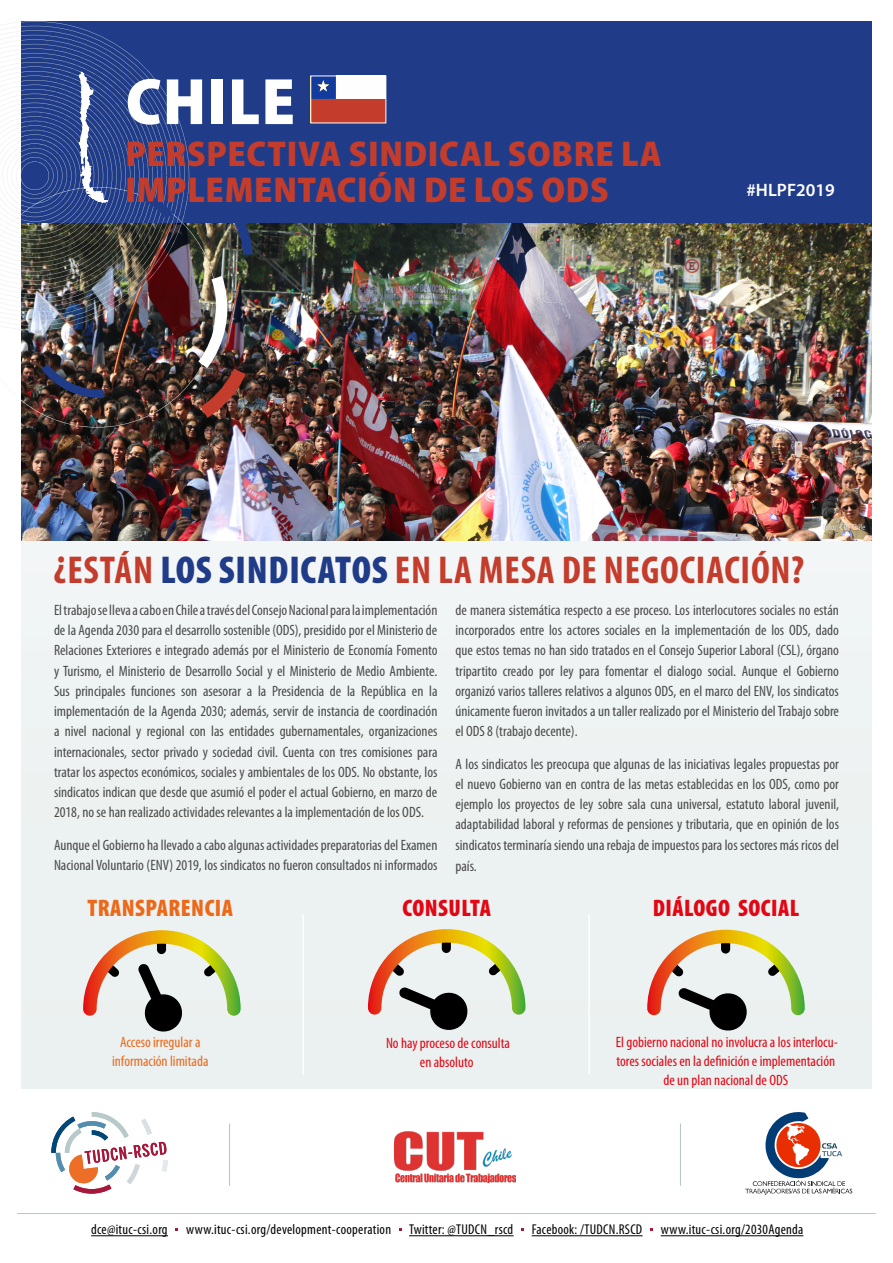
<style>
.page{position:relative;width:893px;height:1263px;background:#fff}
.page>*{position:absolute;margin:0;border:0;box-sizing:border-box;transform-origin:0 0}
.t1{font:900 semi-condensed 66.15px "Myriad Pro";letter-spacing:.015em;color:#fff}
.t2{font:700 condensed 39px "Myriad Pro";letter-spacing:.02em;color:#c43c2b}
.t3{font:900 semi-condensed 36px/36px "Myriad Pro";letter-spacing:.02em;color:#c43c2b}
.t4{font:900 condensed 24px "Myriad Pro";letter-spacing:.02em;color:#e30613}
.t5{font:900 condensed 24px "Myriad Pro";letter-spacing:.02em;color:#ec691a}
.t6{font:600 18px "Myriad Pro";color:#fff}
.t7{font:condensed 15px/20.2px "Myriad Pro";color:#4a4a49;text-align:justify}
.t8{font:condensed 15px/18.8px "Myriad Pro";color:#e30613;text-align:center}
.t9{font:condensed 15px/18.8px "Myriad Pro";color:#ec691a;text-align:center}
.t10{font:condensed 14.25px "Myriad Pro";letter-spacing:.02em;color:#000}
.t11{font:condensed 9px "Myriad Pro";letter-spacing:-.01em;color:#e0e0df}
.s1{font-weight:900;color:#203c89}
</style>
<div class="page">
<hr style="left:91px;top:1235px;width:77px;height:1px;background:#000">
<hr style="left:409px;top:1235px;width:105px;height:1px;background:#000">
<hr style="left:532px;top:1235px;width:111px;height:1px;background:#000">
<hr style="left:661px;top:1235px;width:142px;height:1px;background:#000">
<div style="left:21px;top:516px;width:851px;height:573px;background:#edf2f2"></div>
<img style="left:22px;top:223px;width:850px;height:317px">
<div style="left:21px;top:21px;width:851px;height:202px;background:#203c89"></div>
<hr style="left:680px;top:1124px;width:1px;height:62px;background:#b5cac7">
<hr style="left:229px;top:1124px;width:1px;height:62px;background:#b5cac7">
<svg style="left:51px;top:1112px;width:117px;height:81px"></svg>
<hr style="left:17px;top:1213px;width:859px;height:1px;background:#b5cac7">
<svg style="left:745px;top:1112px;width:107px;height:83px"></svg>
<svg style="left:0;top:21px;width:189px;height:166px"></svg>
<img style="left:0;top:187px;width:217px;height:240px">
<svg style="left:206px;top:187px;width:47px;height:68px"></svg>
<svg style="left:42px;top:364px;width:62px;height:34px;background:#373342"></svg>
<svg style="left:140px;top:191px;width:33px;height:28px"></svg>
<img style="left:198px;top:276px;width:48px;height:142px">
<svg style="left:312px;top:78px;width:72px;height:43px;background:#bd7e83"></svg>
<div style="left:310px;top:76px;width:76px;height:47px;border:1px solid #fff"></div>
<img style="left:394px;top:1131px;width:122px;height:51px">
<svg style="left:79px;top:72px;width:29px;height:131px"></svg>
<svg style="left:368px;top:929px;width:157px;height:101px"></svg>
<hr style="left:302px;top:914px;width:2px;height:160px;background:#fff">
<hr style="left:588px;top:914px;width:2px;height:160px;background:#fff">
<svg style="left:647px;top:930px;width:158px;height:101px"></svg>
<svg style="left:83px;top:930px;width:158px;height:102px"></svg>
<h1 class="t1" style="left:126px;top:64px;width:171px">CHILE</h1>
<h3 class="t3" style="left:125px;top:137px;width:538px">PERSPECTIVA SINDICAL SOBRE LA<br>IMPLEMENTACIÓN DE LOS ODS</h3>
<p class="t6" style="left:746px;top:180px;width:90px">#HLPF2019</p>
<p class="t11" style="left:823px;top:522px;width:44px">Foto: CUT Chile</p>
<h2 class="t2" style="left:54px;top:549px;width:752px">¿ESTÁN <span class="s1">LOS SINDICATOS</span> EN LA MESA DE NEGOCIACIÓN?</h2>
<p class="t7" style="left:54px;top:600px;width:385px">El trabajo se lleva a cabo en Chile a través del Consejo Nacional para la implementación de la Agenda 2030 para el desarrollo sostenible (ODS), presidido por el Ministerio de Relaciones Exteriores e integrado además por el Ministerio de Economía Fomento y Turismo, el Ministerio de Desarrollo Social y el Ministerio de Medio Ambiente.<br>Sus principales funciones son asesorar a la Presidencia de la República en la implementación de la Agenda 2030; además, servir de instancia de coordinación a nivel nacional y regional con las entidades gubernamentales, organizaciones internacionales, sector privado y sociedad civil. Cuenta con tres comisiones para tratar los aspectos económicos, sociales y ambientales de los ODS. No obstante, los sindicatos indican que desde que asumió el poder el actual Gobierno, en marzo de 2018, no se han realizado actividades relevantes a la implementación de los ODS.</p>
<p class="t7" style="left:54px;top:835px;width:385px">Aunque el Gobierno ha llevado a cabo algunas actividades preparatorias del Examen<br>Nacional Voluntario (ENV) 2019, los sindicatos no fueron consultados ni informados</p>
<p class="t7" style="left:455px;top:600px;width:385px">de manera sistemática respecto a ese proceso. Los interlocutores sociales no están incorporados entre los actores sociales en la implementación de los ODS, dado que estos temas no han sido tratados en el Consejo Superior Laboral (CSL), órgano tripartito creado por ley para fomentar el dialogo social. Aunque el Gobierno organizó varios talleres relativos a algunos ODS, en el marco del ENV, los sindicatos únicamente fueron invitados a un taller realizado por el Ministerio del Trabajo sobre el ODS 8 (trabajo decente).</p>
<p class="t7" style="left:455px;top:754px;width:385px">A los sindicatos les preocupa que algunas de las iniciativas legales propuestas por el nuevo Gobierno van en contra de las metas establecidas en los ODS, como por ejemplo los proyectos de ley sobre sala cuna universal, estatuto laboral juvenil, adaptabilidad laboral y reformas de pensiones y tributaria, que en opinión de los sindicatos terminaría siendo una rebaja de impuestos para los sectores más ricos del país.</p>
<h3 class="t5" style="left:87px;top:894px;width:147px">TRANSPARENCIA</h3>
<h3 class="t4" style="left:402px;top:894px;width:90px">CONSULTA</h3>
<h3 class="t4" style="left:653px;top:894px;width:148px">DIÁLOGO SOCIAL</h3>
<p class="t9" style="left:112px;top:1033px;width:98px">Acceso irregular a información limitada</p>
<p class="t8" style="left:386px;top:1034px;width:126px">No hay proceso de consulta en absoluto</p>
<p class="t8" style="left:616px;top:1033px;width:224px">El gobierno nacional no involucra a los interlocu&shy;tores sociales en la definición e implementación de un plan nacional de ODS</p>
<p class="t10" style="left:91px;top:1222px;width:78px">dce@ituc-csi.org</p>
<p class="t10" style="left:186px;top:1222px;width:207px">www.ituc-csi.org/development-cooperation</p>
<p class="t10" style="left:409px;top:1222px;width:106px">Twitter: @TUDCN_rscd</p>
<p class="t10" style="left:532px;top:1222px;width:112px">Facebook: /TUDCN.RSCD</p>
<p class="t10" style="left:661px;top:1222px;width:144px">www.ituc-csi.org/2030Agenda</p>
</div>
